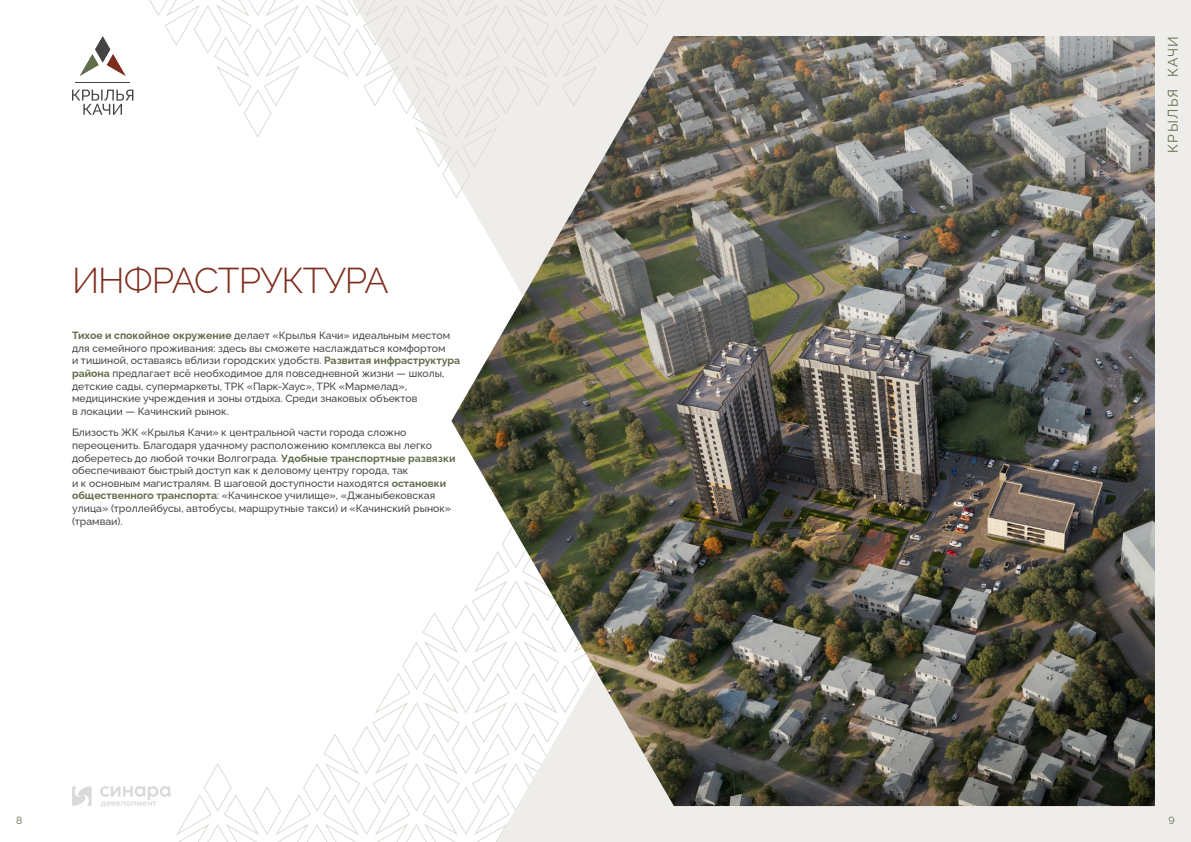
<style>
.page{position:relative;width:1191px;height:842px;background:#fff}
.page>*{position:absolute;margin:0;border:0;box-sizing:border-box;transform-origin:0 0}
.t1{font:300 36px "Raleway";letter-spacing:-.025em;color:#7d2d1d}
.t2{font:14px "Raleway";letter-spacing:.1em;color:#626d4c}
.t3{font:500 10.5px/12.6px "Raleway";color:#484847}
.t4{font:10.5px "Raleway";color:#626d4c}
.s1{font-weight:700;color:#626d4c}
</style>
<div class="page">
<img style="left:72px;top:0;width:1119px;height:842px">
<h1 class="t1" style="left:72px;top:252px;width:318px">ИНФРАСТРУКТУРА</h1>
<p class="t3" style="left:72px;top:328px;width:390px"><span class="s1">Тихое и спокойное окружение</span> делает «Крылья Качи» идеальным местом для семейного проживания: здесь вы сможете наслаждаться комфортом<br>и тишиной, оставаясь вблизи городских удобств. <span class="s1">Развитая инфраструктура района</span> предлагает всё необходимое для повседневной жизни — школы, детские сады, супермаркеты, ТРК «Парк-Хаус», ТРК «Мармелад», медицинские учреждения и зоны отдыха. Среди знаковых объектов<br>в локации — Качинский рынок.</p>
<p class="t3" style="left:72px;top:425px;width:385px">Близость ЖК «Крылья Качи» к центральной части города сложно переоценить. Благодаря удачному расположению комплекса вы легко доберетесь до любой точки Волгограда. <span class="s1">Удобные транспортные развязки </span>обеспечивают быстрый доступ как к деловому центру города, так<br>и к основным магистралям. В шаговой доступности находятся <span class="s1">остановки общественного транспорта</span>: «Качинское училище», «Джаныбековская улица» (троллейбусы, автобусы, маршрутные такси) и «Качинский рынок» (трамваи).</p>
<h2 class="t2" style="left:1161px;top:153px;width:118px;rotate:-90deg">КРЫЛЬЯ КАЧИ</h2>
<p class="t4" style="left:16px;top:812px;width:8px">8</p>
<p class="t4" style="left:1168px;top:812px;width:8px">9</p>
</div>
